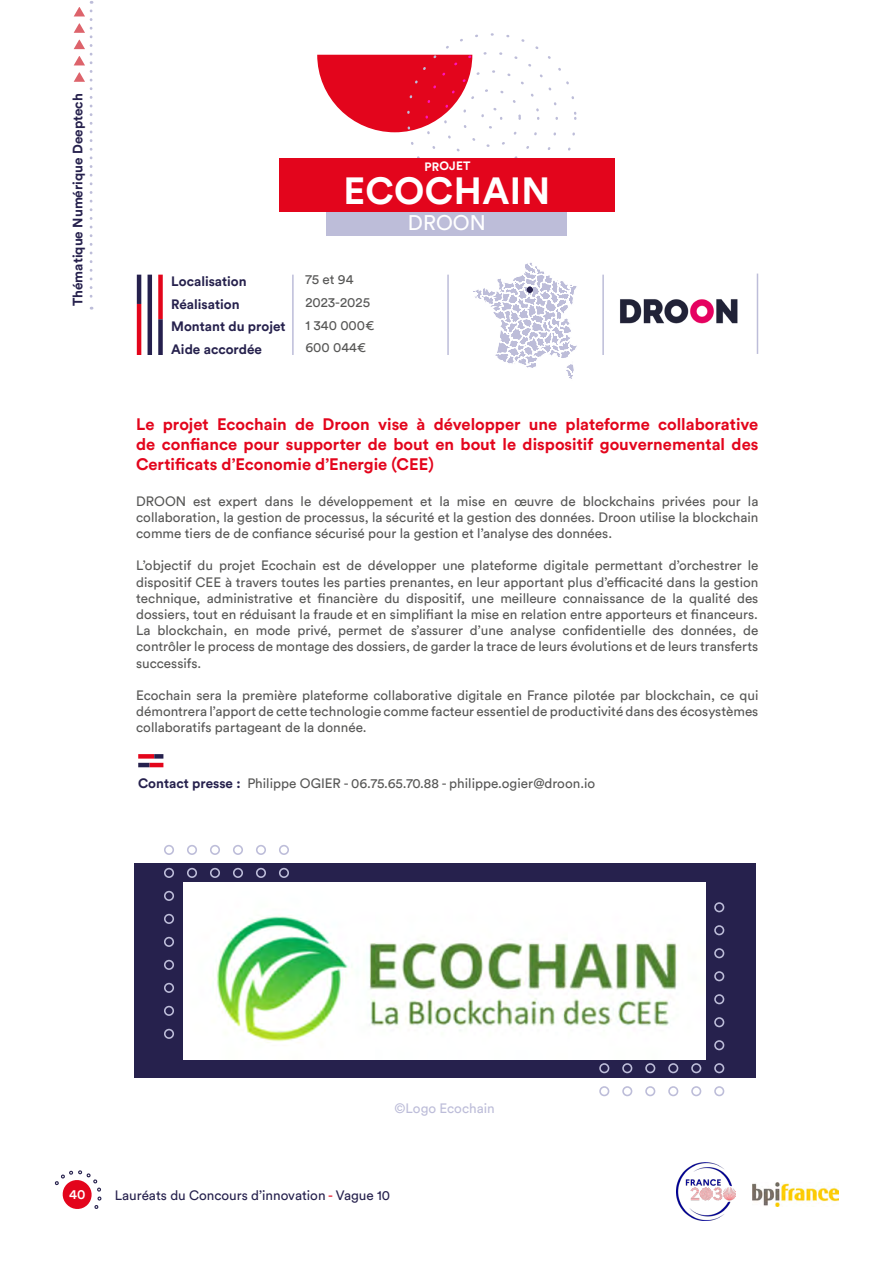
<style>
.page{position:relative;width:893px;height:1263px;background:#fff}
.page>*{position:absolute;margin:0;border:0;box-sizing:border-box;transform-origin:0 0}
.t1{font:700 37.5px "Circular Std";letter-spacing:.01em;color:#fff}
.t2{font:21px "Circular Std";color:#fff}
.t3{font:700 16.5px/19.8px "Circular Std";color:#e3051c;text-align:justify}
.t4{font:13.5px/16.2px "Circular Std";color:#575756;text-align:justify}
.t5{font:700 13.5px/22.5px "Circular Std";color:#26214d}
.t6{font:13.5px "Circular Std";color:#26214d}
.t7{font:13.5px "Circular Std";color:#bdbdd9}
.t8{font:500 13.5px "Circular Std";color:#fff}
.t9{font:700 12px "Circular Std";color:#fff}
.s1{font-weight:700;color:#26214d}
.s2{color:#e3051c}
</style>
<div class="page">
<img style="left:752px;top:1182px;width:87px;height:24px">
<svg style="left:54px;top:1170px;width:48px;height:39px"></svg>
<img style="left:676px;top:1162px;width:60px;height:58px">
<hr style="left:292px;top:275px;width:2px;height:80px;background:#bdbdd9">
<hr style="left:447px;top:275px;width:2px;height:80px;background:#bdbdd9">
<hr style="left:602px;top:275px;width:2px;height:80px;background:#bdbdd9">
<hr style="left:137px;top:304px;width:4px;height:51px;background:#e3051b">
<hr style="left:137px;top:275px;width:4px;height:29px;background:#25204d">
<hr style="left:148px;top:275px;width:4px;height:80px;background:#25204d">
<div style="left:158px;top:275px;width:5px;height:44px;background:#e3051b"></div>
<div style="left:158px;top:319px;width:5px;height:36px;background:#25204d"></div>
<svg style="left:74px;top:1px;width:18px;height:309px"></svg>
<div style="left:134px;top:863px;width:621px;height:215px;background:#26214d"></div>
<svg style="left:164px;top:845px;width:126px;height:195px"></svg>
<svg style="left:599px;top:902px;width:126px;height:195px"></svg>
<svg style="left:317px;top:55px;width:155px;height:77px"></svg>
<div style="left:481px;top:107px;width:21px;height:22px;border:2px dashed #bdbdd9;border-radius:50%"></div>
<div style="left:463px;top:89px;width:58px;height:58px;border:2px dashed #bdbdd9;border-radius:50%"></div>
<div style="left:444px;top:70px;width:95px;height:96px;border:2px dashed #bdbdd9;border-radius:50%"></div>
<div style="left:327px;top:212px;width:240px;height:23px;background:#bdbdd9"></div>
<div style="left:279px;top:169px;width:336px;height:43px;background:#e3051c"></div>
<hr style="left:757px;top:274px;width:1px;height:80px;background:#bdbdd9">
<div style="left:138px;top:754px;width:16px;height:5px;background:#e3051b"></div>
<div style="left:154px;top:754px;width:9px;height:5px;background:#25204d"></div>
<hr style="left:149px;top:763px;width:14px;height:4px;background:#e3051b">
<hr style="left:138px;top:763px;width:11px;height:4px;background:#25204d">
<svg style="left:473px;top:262px;width:104px;height:117px"></svg>
<div style="left:279px;top:158px;width:336px;height:12px;background:#e3051c"></div>
<img style="left:620px;top:299px;width:118px;height:25px">
<img style="left:184px;top:883px;width:522px;height:177px">
<p class="t5" style="left:66px;top:306px;width:215px;rotate:-90deg">Thématique Numérique Deeptech</p>
<p class="t9" style="left:424px;top:158px;width:48px">PROJET</p>
<p class="t5" style="left:171px;top:270px;width:116px">Localisation<br>Réalisation<br>Montant du projet<br>Aide accordée</p>
<h1 class="t1" style="left:343px;top:166px;width:208px">ECOCHAIN</h1>
<h2 class="t2" style="left:408px;top:210px;width:79px">DROON</h2>
<p class="t4" style="left:305px;top:268px;width:71px;line-height:22.5px;text-align:left">75 et 94<br>2023-2025<br>1 340 000€<br>600 044€</p>
<p class="t3" style="left:136px;top:414px;width:624px">Le projet Ecochain de Droon vise à développer une plateforme collaborative de confiance pour supporter de bout en bout le dispositif gouvernemental des Certificats d’Economie d’Energie (CEE)</p>
<p class="t4" style="left:136px;top:493px;width:624px">DROON est expert dans le développement et la mise en œuvre de blockchains privées pour la collaboration, la gestion de processus, la sécurité et la gestion des données. Droon utilise la blockchain comme tiers de de confiance sécurisé pour la gestion et l’analyse des données.</p>
<p class="t4" style="left:136px;top:557px;width:624px">L’objectif du projet Ecochain est de développer une plateforme digitale permettant d’orchestrer le dispositif CEE à travers toutes les parties prenantes, en leur apportant plus d’efficacité dans la gestion technique, administrative et financière du dispositif, une meilleure connaissance de la qualité des dossiers, tout en réduisant la fraude et en simplifiant la mise en relation entre apporteurs et financeurs.<br>La blockchain, en mode privé, permet de s’assurer d’une analyse confidentielle des données, de contrôler le process de montage des dossiers, de garder la trace de leurs évolutions et de leurs transferts successifs.</p>
<p class="t4" style="left:136px;top:687px;width:624px">Ecochain sera la première plateforme collaborative digitale en France pilotée par blockchain, ce qui démontrera l’apport de cette technologie comme facteur essentiel de productivité dans des écosystèmes collaboratifs partageant de la donnée.</p>
<p class="t4" style="left:138px;top:775px;width:458px"><span class="s1">Contact presse :</span> Philippe OGIER - 06.75.65.70.88 - philippe.ogier@droon.io</p>
<p class="t7" style="left:395px;top:1100px;width:102px">©Logo Ecochain</p>
<p class="t8" style="left:69px;top:1185px;width:18px">40</p>
<p class="t6" style="left:115px;top:1187px;width:277px">Lauréats du Concours d’innovation <span class="s2">-</span> Vague 10</p>
</div>
